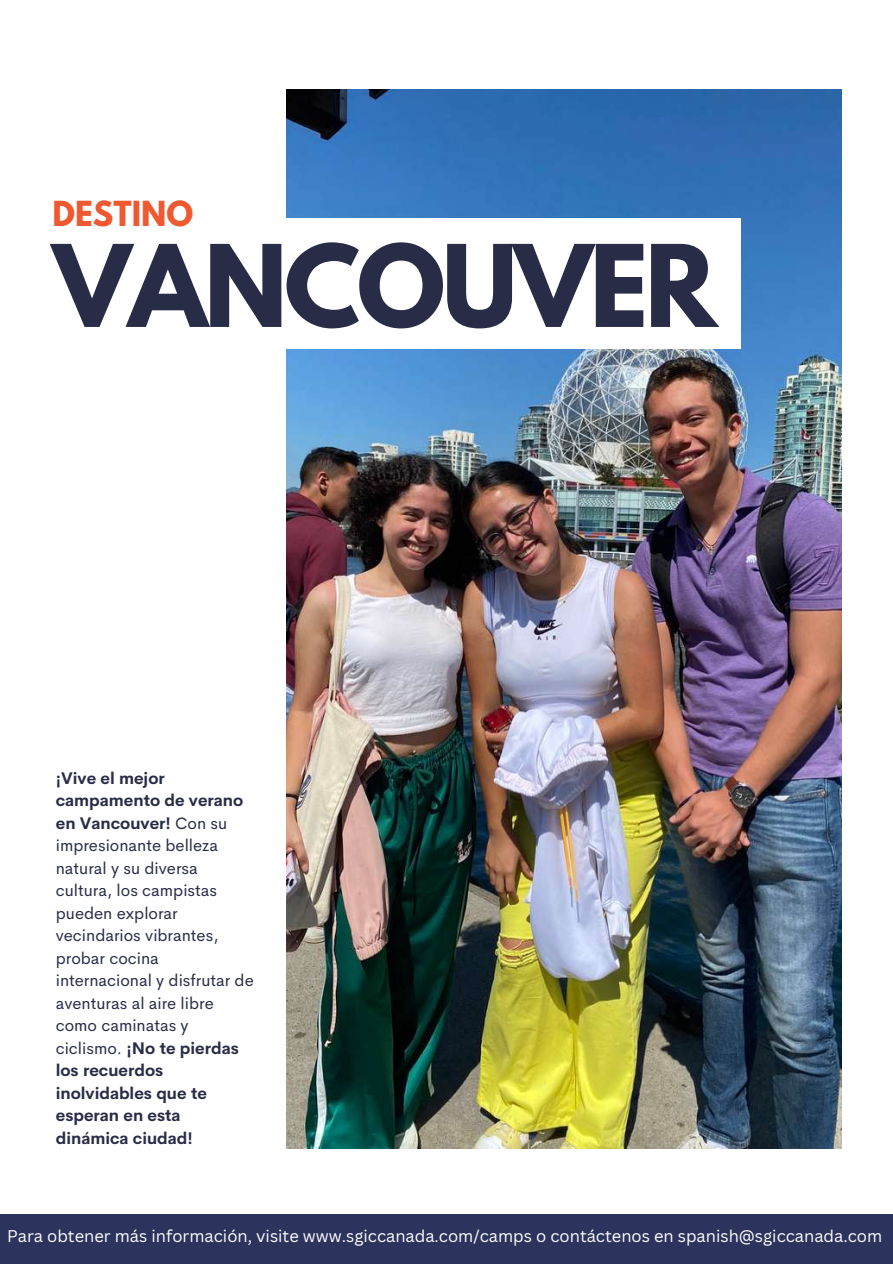
<style>
.page{position:relative;width:893px;height:1264px;background:#fff}
.page>*{position:absolute;margin:0;border:0;box-sizing:border-box;transform-origin:0 0}
.t1{font:700 100.65px "League Spartan";letter-spacing:-.03em;color:#282c46}
.t2{font:700 30.6px "League Spartan";color:#ef5931}
.t3{font:16.5px/22.5px "Cerebri Sans";color:#282c46}
.t4{font:16.5px "Canva Sans";color:#fff}
.s1{font-weight:700}
</style>
<div class="page">
<img style="left:286px;top:89px;width:555px;height:1059px">
<div style="left:0;top:1214px;width:892px;height:49px;background:#2c335c"></div>
<div style="left:41px;top:218px;width:699px;height:131px;background:#fff"></div>
<h2 class="t2" style="left:53px;top:198px;width:142px">DESTINO</h2>
<h1 class="t1" style="left:53px;top:236px;width:666px">VANCOUVER</h1>
<p class="t3" style="left:56px;top:766px;width:199px"><span class="s1">¡Vive el mejor campamento de verano en Vancouver!</span> Con su impresionante belleza natural y su diversa cultura, los campistas pueden explorar vecindarios vibrantes, probar cocina internacional y disfrutar de aventuras al aire libre como caminatas y ciclismo. <span class="s1">¡No te pierdas los recuerdos inolvidables que te esperan en esta dinámica ciudad!</span></p>
<p class="t4" style="left:7px;top:1224px;width:876px">Para obtener más información, visite www.sgiccanada.com/camps o contáctenos en spanish@sgiccanada.com</p>
</div>
